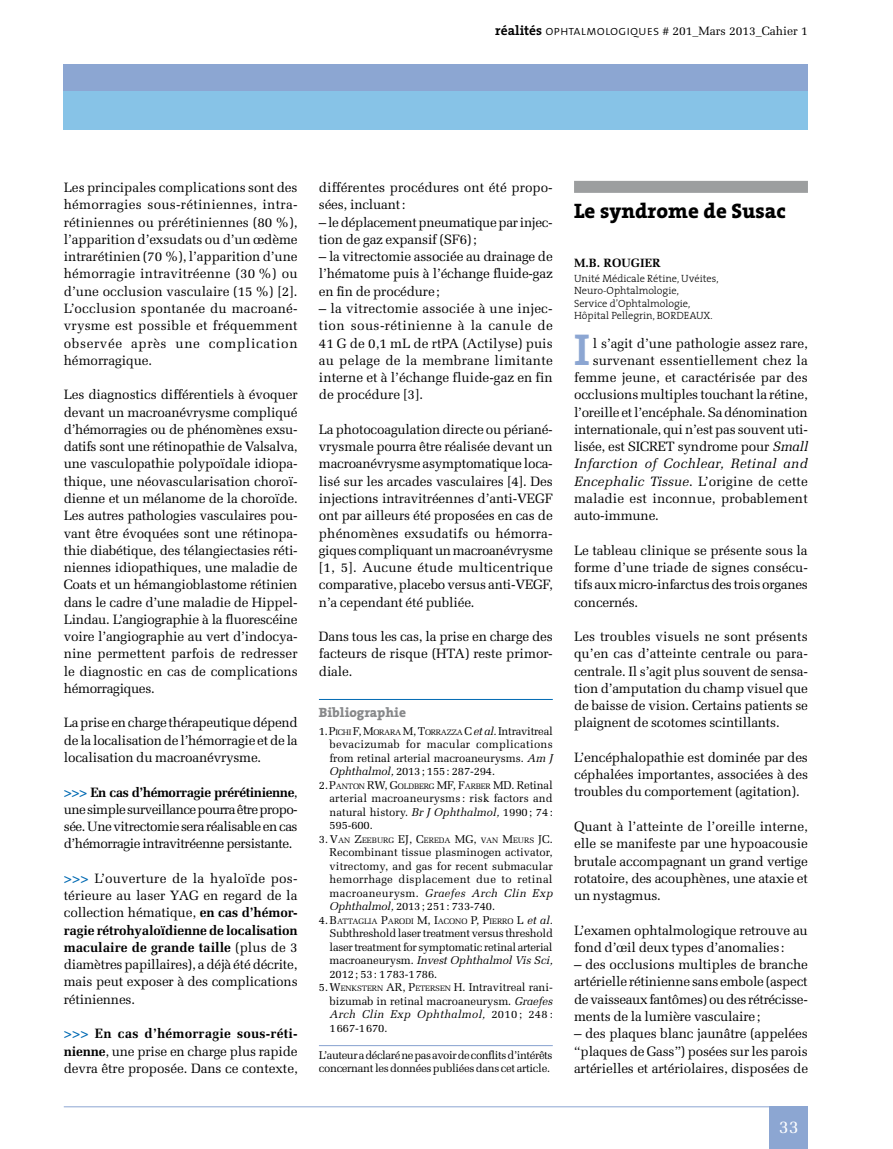
<style>
.page{position:relative;width:893px;height:1149px;background:#fff}
.page>*{position:absolute;margin:0;border:0;box-sizing:border-box;transform-origin:0 0}
.t1{font:44.85px "The Serif Bold Caps";color:#8ca6d2}
.t2{font:800 21px "The Serif";color:#000}
.t3{font:18px "Melior";color:#fff}
.t4{font:13.5px/17.2px "Melior";letter-spacing:-.015em;color:#000;text-align:justify}
.t5{font:13.5px "Melior";letter-spacing:.01em;color:#000}
.t6{font:13.5px/17.2px "Melior";letter-spacing:.005em;color:#000}
.t7{font:italic 13.5px "Melior";letter-spacing:.02em;color:#000}
.t8{font:800 13.5px "The Serif";color:#87888a}
.t9{font:12px "Melior";color:#000}
.t10{font:700 12px "Melior";color:#000}
.t11{font:11.25px/13.5px "Melior";letter-spacing:-.015em;color:#000;text-align:justify}
.t12{font:italic 11.25px "Melior";letter-spacing:-.01em;color:#000}
.t13{font:italic 11.25px "Melior";letter-spacing:.025em;color:#000}
.t14{font:300 10.5px/12.6px "The Serif";color:#000}
.t15{font:7.8px "Melior";letter-spacing:-.005em;color:#000}
.s1{font-family:"The Serif";font-weight:700;font-size:13.5px}
.s2{font-family:"The Sans Light Caps";font-size:13.5px}
.s3{font-weight:700;color:#006ab3}
.s4{font-weight:700}
.s5{font-size:11.25px}
.s6{font-size:7.8px}
.s7{font-style:inherit}
.s8{font-style:italic}
.s9{font-style:italic;font-size:11.25px}
.s10{font-style:normal}
</style>
<div class="page">
<div style="left:64px;top:64px;width:744px;height:27px;background:#8ca6d2"></div>
<div style="left:64px;top:91px;width:744px;height:39px;background:#87c3e7"></div>
<div style="left:770px;top:1106px;width:38px;height:42px;background:#8ca6d2"></div>
<hr style="left:64px;top:1106px;width:744px;height:1px;background:#8ca6d2">
<div style="left:574px;top:181px;width:234px;height:12px;background:#9c9e9f"></div>
<hr style="left:319px;top:699px;width:234px;height:1px;background:#006ab3">
<hr style="left:319px;top:1044px;width:234px;height:1px;background:#8ca6d2">
<p class="t9" style="left:495px;top:24px;width:314px"><span class="s1">réalités</span> <span class="s2">ophtalmologiques</span> # 201_Mars 2013_Cahier 1</p>
<p class="t4" style="left:64px;top:179px;width:235px">Les principales complications sont des hémorragies sous-rétiniennes, intra&shy;rétiniennes ou prérétiniennes (80 %), l’apparition d’exsudats ou d’un œdème intrarétinien (70 %), l’apparition d’une hémorragie intravitréenne (30 %) ou d’une occlusion vasculaire (15 %) [2].<br>L’occlusion spontanée du macroané&shy;vrysme est possible et fréquemment observée après une complication hémorragique.</p>
<p class="t4" style="left:64px;top:386px;width:235px">Les diagnostics différentiels à évoquer devant un macroanévrysme compliqué d’hémorragies ou de phénomènes exsu&shy;datifs sont une rétinopathie de Valsalva, une vasculopathie polypoïdale idiopa&shy;thique, une néovascularisation choroï&shy;dienne et un mélanome de la choroïde.<br>Les autres pathologies vasculaires pou&shy;vant être évoquées sont une rétinopa&shy;thie diabétique, des télangiectasies réti&shy;niennes idiopathiques, une maladie de Coats et un hémangioblastome rétinien dans le cadre d’une maladie de Hippel-Lindau. L’angiographie à la fluorescéine voire l’angiographie au vert d’indocya&shy;nine permettent parfois de redresser le diagnostic en cas de complications hémorragiques.</p>
<p class="t4" style="left:64px;top:714px;width:235px">La prise en charge thérapeutique dépend de la localisation de l’hémorragie et de la localisation du macroanévrysme.</p>
<p class="t4" style="left:64px;top:783px;width:235px"><span class="s3">&gt;&gt;&gt;</span> <span class="s4">En cas d’hémorragie prérétinienne</span>, une simple surveillance pourra être propo&shy;sée. Une vitrectomie sera réalisable en cas d’hémorragie intravitréenne persistante.</p>
<p class="t4" style="left:64px;top:869px;width:235px"><span class="s3">&gt;&gt;&gt;</span> L’ouverture de la hyaloïde pos&shy;térieure au laser YAG en regard de la collection hématique, <span class="s4">en cas d’hémor&shy;ragie rétrohyaloïdienne de localisation maculaire de grande taille</span> (plus de 3 diamètres papillaires), a déjà été décrite, mais peut exposer à des complications rétiniennes.</p>
<p class="t4" style="left:64px;top:1024px;width:236px"><span class="s3">&gt;&gt;&gt;</span> <span class="s4">En cas d’hémorragie sous-réti&shy;nienne</span>, une prise en charge plus rapide devra être proposée. Dans ce contexte,</p>
<p class="t6" style="left:319px;top:179px;width:235px">différentes procédures ont été propo&shy;sées, incluant:</p>
<p class="t4" style="left:319px;top:213px;width:235px">– le déplacement pneumatique par injec&shy;tion de gaz expansif (SF6);</p>
<p class="t4" style="left:319px;top:248px;width:235px">– la vitrectomie associée au drainage de l’hématome puis à l’échange fluide-gaz en fin de procédure;</p>
<p class="t4" style="left:319px;top:300px;width:235px">– la vitrectomie associée à une injec&shy;tion sous-rétinienne à la canule de 41 G de 0,1 mL de rtPA (Actilyse) puis au pelage de la membrane limitante interne et à l’échange fluide-gaz en fin de procédure [3].</p>
<p class="t4" style="left:319px;top:420px;width:236px">La photocoagulation directe ou périané&shy;vrysmale pourra être réalisée devant un macroanévrysme asymptomatique loca&shy;lisé sur les arcades vasculaires [4]. Des injections intravitréennes d’anti-VEGF ont par ailleurs été proposées en cas de phénomènes exsudatifs ou hémorra&shy;giques compliquant un macroanévrysme [1, 5]. Aucune étude multicentrique comparative, placebo versus anti-VEGF, n’a cependant été publiée.</p>
<p class="t4" style="left:319px;top:627px;width:235px">Dans tous les cas, la prise en charge des facteurs de risque (HTA) reste primor&shy;diale.</p>
<p class="t8" style="left:319px;top:700px;width:89px">Bibliographie</p>
<p class="t15" style="left:319px;top:727px;width:67px"><span class="s5">1.</span><span class="s5">P</span>ICHI <span class="s5">F, M</span>ORARA</p>
<p class="t15" style="left:403px;top:727px;width:35px"><span class="s5">M, T</span>ORRA</p>
<p class="t11" style="left:330px;top:723px;width:225px;text-indent:117px"><span class="s6">ZZA</span> <span class="s7">C</span> <span class="s8">et al.</span> Intravitreal bevacizumab for macular complications from retinal arterial macroaneurysms. <span class="s8">Am J Ophthalmol,</span> 2013; 155: 287-294.</p>
<p class="t15" style="left:319px;top:781px;width:235px"><span class="s5">2.P</span>ANTON <span class="s5">RW, G</span>OLDBERG <span class="s5">MF, F</span>ARBER <span class="s5">MD .</span> <span class="s5">Retinal</span></p>
<p class="t11" style="left:330px;top:791px;width:225px">arterial macroaneurysms : risk factors and natural history. <span class="s8">Br J Ophthalmol,</span> 1990; 74:<br>595-600.</p>
<p class="t15" style="left:319px;top:835px;width:235px"><span class="s5">3.</span><span class="s5">V</span>AN <span class="s5">Z</span>EEBURG <span class="s5">EJ, C</span>EREDA <span class="s5">MG,</span> VAN <span class="s5">M</span>EURS <span class="s5">JC</span><span class="s5">.</span></p>
<p class="t11" style="left:330px;top:845px;width:225px">Recombinant tissue plasminogen activator, vitrectomy, and gas for recent submacular hemorrhage displacement due to retinal macroaneurysm. <span class="s8">Graefes Arch Clin Exp Ophthalmol,</span> 2013; 251: 733-740.</p>
<p class="t15" style="left:319px;top:916px;width:235px"><span class="s5">4.B</span>ATTAGLIA <span class="s5">P</span>ARODI <span class="s5">M, I</span>ACONO <span class="s5">P, P</span>IERRO <span class="s5">L</span> <span class="s9">et al.</span></p>
<p class="t11" style="left:330px;top:926px;width:225px">Subthreshold laser treatment versus threshold</p>
<p class="t11" style="left:330px;top:939px;width:225px">laser treatment for symptomatic retinal arterial</p>
<p class="t12" style="left:330px;top:953px;width:225px"><span class="s10">macroaneurysm.</span> Invest Ophthalmol Vis Sci,</p>
<p class="t11" style="left:330px;top:966px;width:109px">2012; 53: 1783-1786.</p>
<p class="t11" style="left:319px;top:980px;width:235px">5.<span class="s7">W</span><span class="s6">ENKS TERN</span> <span class="s7">AR, P</span><span class="s6">ETERSEN</span> <span class="s7">H.</span> Intravitreal rani-</p>
<p class="t11" style="left:330px;top:993px;width:225px">bizumab in retinal macroaneurysm. <span class="s8">Graefes</span></p>
<p class="t13" style="left:330px;top:1007px;width:225px">Arch Clin Exp Ophthalmol, <span class="s10">2010 ; 248 :</span></p>
<p class="t11" style="left:330px;top:1020px;width:59px">1667-1670.</p>
<p class="t11" style="left:319px;top:1047px;width:235px">L’auteur a déclaré ne pas avoir de conflits d’intérêts concernant les données publiées dans cet article.</p>
<h2 class="t2" style="left:574px;top:193px;width:213px">Le syndrome de Susac</h2>
<p class="t10" style="left:574px;top:255px;width:88px">M.B. Rougier</p>
<p class="t14" style="left:574px;top:271px;width:146px">Unité Médicale Rétine, Uvéites,<br>Neuro-Ophtalmologie,<br>Service d’Ophtalmologie,<br>Hôpital Pellegrin, BORDEAUX.</p>
<h1 class="t1" style="left:574px;top:312px;width:17px">I</h1>
<p class="t4" style="left:593px;top:334px;width:216px">l s’agit d’une pathologie assez rare,</p>
<p class="t6" style="left:593px;top:351px;width:217px">survenant essentiellement chez la</p>
<p class="t5" style="left:574px;top:369px;width:235px">femme jeune, et caractérisée par des</p>
<p class="t4" style="left:574px;top:386px;width:235px">occlusions multiples touchant la rétine,</p>
<p class="t4" style="left:574px;top:403px;width:235px">l’oreille et l’encéphale. Sa dénomination</p>
<p class="t4" style="left:574px;top:420px;width:235px">internationale, qui n’est pas souvent uti-</p>
<p class="t4" style="left:574px;top:438px;width:235px">lisée, est SICRET syndrome pour <span class="s8">Small</span></p>
<p class="t7" style="left:574px;top:456px;width:235px">Infarction of Cochlear, Retinal and</p>
<p class="t5" style="left:574px;top:473px;width:235px"><span class="s8">Encephalic Tissue</span>. L’origine de cette</p>
<p class="t5" style="left:574px;top:490px;width:235px">maladie est inconnue, probablement</p>
<p class="t4" style="left:574px;top:507px;width:86px">auto-immune.</p>
<p class="t4" style="left:574px;top:541px;width:235px">Le tableau clinique se présente sous la forme d’une triade de signes consécu&shy;tifs aux micro-infarctus des trois organes concernés.</p>
<p class="t4" style="left:574px;top:627px;width:235px">Les troubles visuels ne sont présents qu’en cas d’atteinte centrale ou para&shy;centrale. Il s’agit plus souvent de sensa&shy;tion d’amputation du champ visuel que de baisse de vision. Certains patients se plaignent de scotomes scintillants.</p>
<p class="t4" style="left:574px;top:748px;width:235px">L’encéphalopathie est dominée par des céphalées importantes, associées à des troubles du comportement (agitation).</p>
<p class="t4" style="left:574px;top:817px;width:235px">Quant à l’atteinte de l’oreille interne, elle se manifeste par une hypoacousie brutale accompagnant un grand vertige rotatoire, des acouphènes, une ataxie et un nystagmus.</p>
<p class="t4" style="left:574px;top:921px;width:235px">L’examen ophtalmologique retrouve au fond d’œil deux types d’anomalies:</p>
<p class="t4" style="left:574px;top:955px;width:235px">– des occlusions multiples de branche artérielle rétinienne sans embole (aspect de vaisseaux fantômes) ou des rétrécisse&shy;ments de la lumière vasculaire;</p>
<p class="t4" style="left:574px;top:1024px;width:236px">– des plaques blanc jaunâtre (appelées “plaques de Gass”) posées sur les parois artérielles et artériolaires, disposées de</p>
<h3 class="t3" style="left:779px;top:1115px;width:22px">33</h3>
</div>
